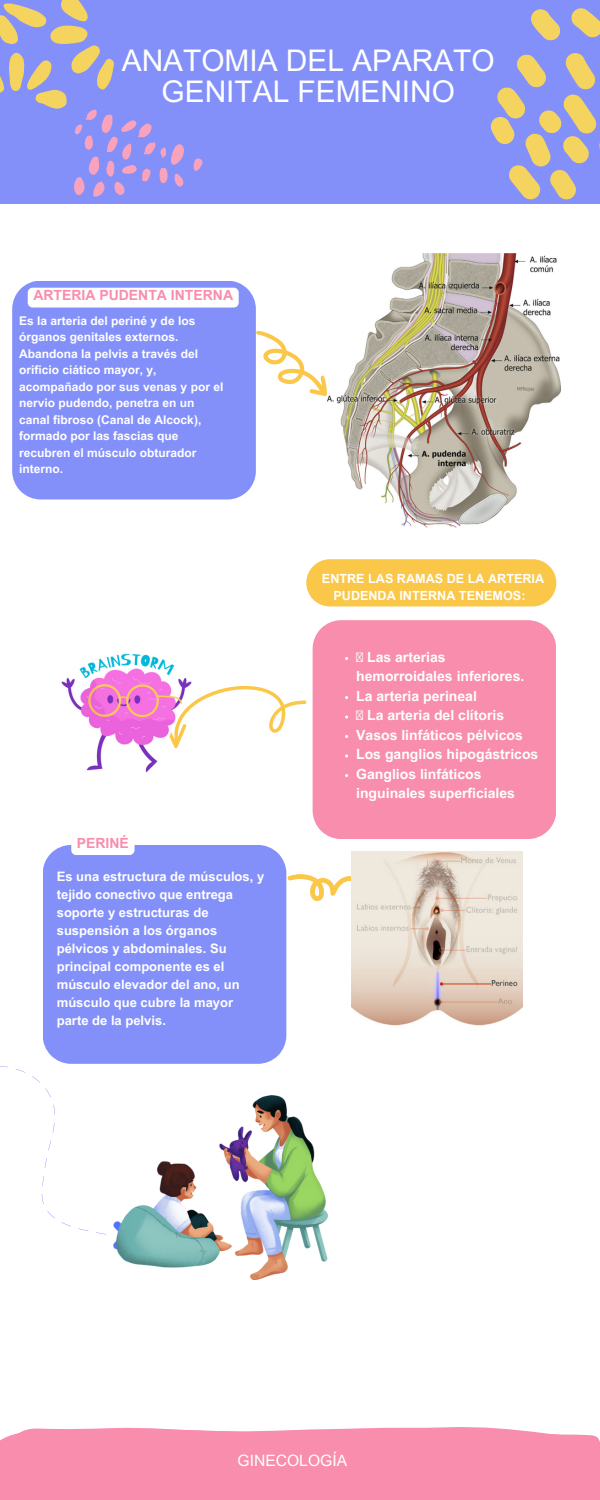
<style>
.page{position:relative;width:600px;height:1500px;background:#fff}
.page>*{position:absolute;margin:0;border:0;box-sizing:border-box;transform-origin:0 0}
.t1{font:29.8px/30.8px "Arial MT Pro";color:#fff;text-align:center}
.t2{font:15.7px "Arial MT Pro";color:#fff}
.t3{font:700 14px/19.5px "Arial MT Pro";color:#fff}
.t4{font:700 14px "Arial MT Pro";color:#f88dad}
.t5{font:700 13px/18px "Arial MT Pro";color:#fff}
.t6{font:700 12.6px/17.2px "Arial MT Pro";color:#fff;text-align:center}
.t7{font:700 12px/16.5px "Arial MT Pro";color:#fff}
</style>
<div class="page">
<div style="left:0;top:0;width:600px;height:204px;background:#8390fa"></div>
<div style="left:306px;top:559px;width:250px;height:47px;background:#fac748;border-radius:24px"></div>
<div style="left:12px;top:281px;width:244px;height:218px;background:#8390fa"></div>
<div style="left:0;top:1427px;width:600px;height:73px;background:#f88dad"></div>
<div style="left:313px;top:620px;width:243px;height:219px;background:#f88dad"></div>
<svg style="left:194px;top:667px;width:119px;height:94px"></svg>
<svg style="left:287px;top:874px;width:64px;height:27px"></svg>
<div style="left:43px;top:845px;width:243px;height:219px;background:#8390fa"></div>
<div style="left:71px;top:835px;width:64px;height:20px;background:#fff;border-radius:5px"></div>
<svg style="left:0;top:1010px;width:142px;height:240px"></svg>
<img style="left:117px;top:1095px;width:210px;height:185px">
<svg style="left:256px;top:331px;width:71px;height:65px"></svg>
<img style="left:61px;top:653px;width:133px;height:120px">
<svg style="left:490px;top:8px;width:110px;height:192px"></svg>
<svg style="left:194px;top:158px;width:8px;height:13px"></svg>
<svg style="left:0;top:0;width:184px;height:197px"></svg>
<img style="left:327px;top:253px;width:233px;height:274px">
<img style="left:351px;top:852px;width:171px;height:174px">
<div style="left:28px;top:288px;width:211px;height:20px;background:#fff;border-radius:5px"></div>
<svg style="left:356px;top:652px;width:7px;height:10px"></svg>
<svg style="left:356px;top:711px;width:7px;height:9px"></svg>
<p class="t1" style="left:122px;top:49px;width:374px">ANATOMIA DEL APARATO<br>GENITAL FEMENINO</p>
<p class="t4" style="left:33px;top:290px;width:201px">ARTERIA PUDENTA INTERNA</p>
<p class="t7" style="left:19px;top:314px;width:206px">Es la arteria del periné y de los órganos genitales externos.<br>Abandona la pelvis a través del orificio ciático mayor, y, acompañado por sus venas y por el nervio pudendo, penetra en un canal fibroso (Canal de Alcock), formado por las fascias que recubren el músculo obturador interno.</p>
<p class="t4" style="left:77px;top:838px;width:54px">PERINÉ</p>
<p class="t5" style="left:57px;top:870px;width:209px">Es una estructura de músculos, y tejido conectivo que entrega soporte y estructuras de suspensión a los órganos pélvicos y abdominales. Su principal componente es el músculo elevador del ano, un músculo que cubre la mayor parte de la pelvis.</p>
<p class="t6" style="left:322px;top:571px;width:224px">ENTRE LAS RAMAS DE LA ARTERIA<br>PUDENDA INTERNA TENEMOS:</p>
<p class="t3" style="left:356px;top:649px;width:170px;text-indent:11px">Las arterias hemorroidales inferiores.</p>
<p class="t3" style="left:356px;top:688px;width:122px">La arteria perineal</p>
<p class="t3" style="left:367px;top:707px;width:139px">La arteria del clítoris</p>
<p class="t3" style="left:356px;top:727px;width:168px">Vasos linfáticos pélvicos</p>
<p class="t3" style="left:356px;top:746px;width:184px">Los ganglios hipogástricos</p>
<p class="t3" style="left:356px;top:766px;width:160px">Ganglios linfáticos inguinales superficiales</p>
<p class="t2" style="left:238px;top:1455px;width:111px">GINECOLOGÍA</p>
</div>
